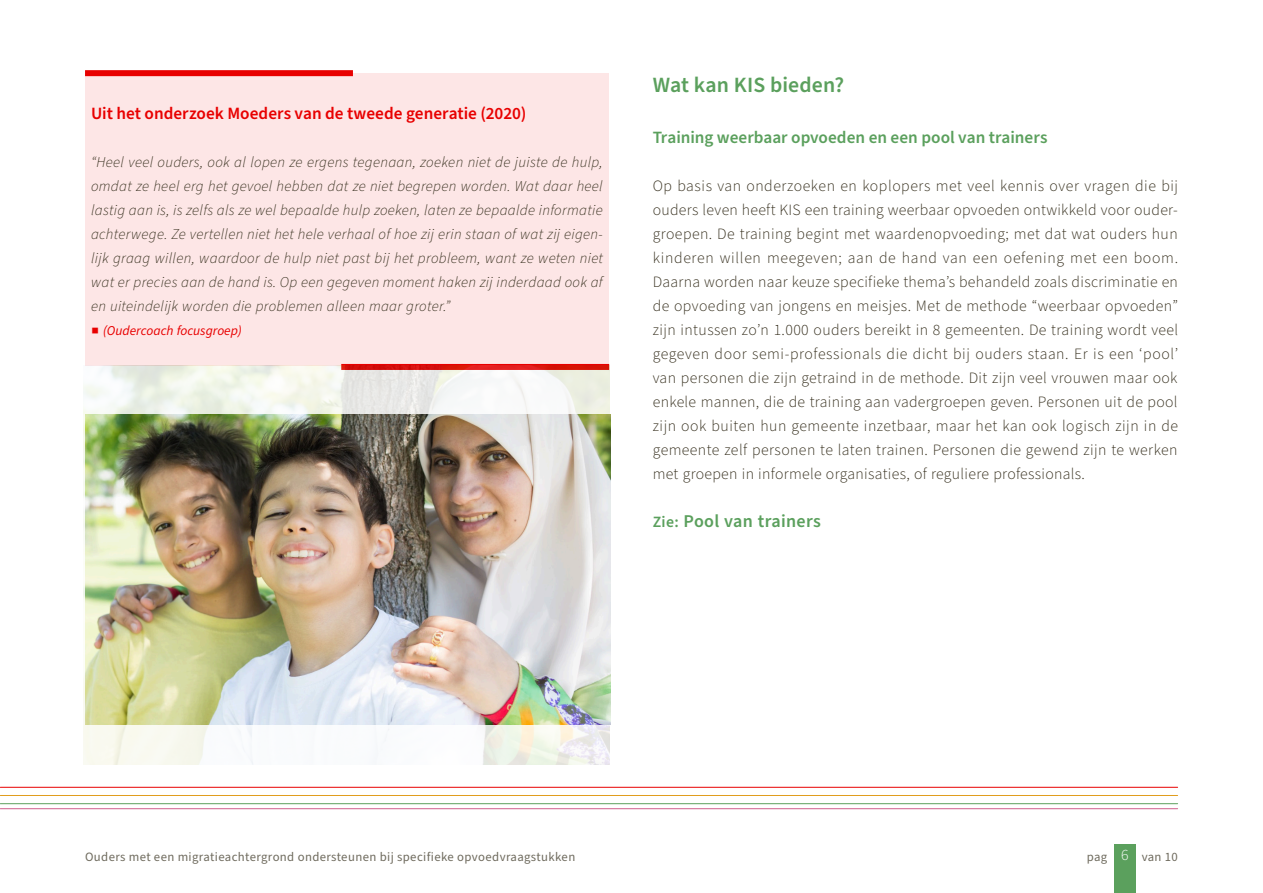
<style>
.page{position:relative;width:1263px;height:893px;background:#fff}
.page>*{position:absolute;margin:0;border:0;box-sizing:border-box;transform-origin:0 0}
._2e_verdeling{font:600 21.75px "Source Sans Pro";letter-spacing:.005em;color:#5ba05d}
.Brood{font:600 18px "Source Sans Pro";letter-spacing:.02em;color:#5ba05d}
._3e_verdeling{font:600 17.25px "Source Sans Pro";color:#e80000}
._3e_verdeling-2{font:600 17.25px "Source Sans Pro";color:#5ba05d}
.Brood-2{font:300 15.75px/24px "Source Sans Pro";letter-spacing:.02em;color:#322b19;text-align:justify}
.Brood_Italic{font:italic 300 15px/24px "Source Sans Pro";letter-spacing:.02em;color:#322b19;text-align:justify}
.t1{font:italic 13.5px "Source Sans Pro";color:#e80000}
.t2{font:12.75px "Source Sans Pro";letter-spacing:.03em;color:#6f6b5e}
.s1{font-size:15.75px}
.s2{font-weight:300;font-size:15.75px;color:#fff}
</style>
<div class="page">
<div style="left:85px;top:73px;width:524px;height:292px;background:#fde6e6"></div>
<div style="left:85px;top:70px;width:268px;height:6px;background:#e80000"></div>
<svg style="left:341px;top:364px;width:268px;height:2px"></svg>
<img style="left:84px;top:366px;width:525px;height:398px">
<img style="left:85px;top:414px;width:525px;height:311px">
<hr style="left:0;top:803px;width:1177px;height:1px;background:#5ba05d">
<hr style="left:0;top:795px;width:1177px;height:1px;background:#e19d1e">
<hr style="left:0;top:787px;width:1177px;height:1px;background:#e80000">
<hr style="left:0;top:808px;width:1177px;height:1px;background:#cf5e8c">
<div style="left:1114px;top:844px;width:21px;height:49px;background:#5ba05d"></div>
<p class="_3e_verdeling" style="left:91px;top:102px;width:437px">Uit het onderzoek Moeders van de tweede generatie (2020)</p>
<p class="Brood_Italic" style="left:91px;top:151px;width:513px">“Heel veel ouders, ook al lopen ze ergens tegenaan, zoeken niet de juiste de hulp, omdat ze heel erg het gevoel hebben dat ze niet begrepen worden. Wat daar heel lastig aan is, is zelfs als ze wel bepaalde hulp zoeken, laten ze bepaalde informatie achterwege. Ze vertellen niet het hele verhaal of hoe zij erin staan of wat zij eigen&shy;lijk graag willen, waardoor de hulp niet past bij het probleem, want ze weten niet wat er precies aan de hand is. Op een gegeven moment haken zij inderdaad ook af en uiteindelijk worden die problemen alleen maar groter.”</p>
<p class="t1" style="left:91px;top:322px;width:152px">■ (Oudercoach focusgroep)</p>
<p class="_2e_verdeling" style="left:653px;top:71px;width:193px">Wat kan KIS bieden?</p>
<p class="_3e_verdeling-2" style="left:653px;top:126px;width:396px">Training weerbaar opvoeden en een pool van trainers</p>
<p class="Brood-2" style="left:653px;top:175px;width:527px">Op basis van onderzoeken en koplopers met veel kennis over vragen die bij ouders leven heeft KIS een training weerbaar opvoeden ontwikkeld voor ouder&shy;groepen. De training begint met waardenopvoeding; met dat wat ouders hun kinderen willen meegeven; aan de hand van een oefening met een boom.<br>Daarna worden naar keuze specifieke thema’s behandeld zoals discriminatie en de opvoeding van jongens en meisjes. Met de methode “weerbaar opvoeden” zijn intussen zo’n 1.000 ouders bereikt in 8 gemeenten. De training wordt veel gegeven door semi-professionals die dicht bij ouders staan. Er is een ‘pool’ van personen die zijn getraind in de methode. Dit zijn veel vrouwen maar ook enkele mannen, die de training aan vadergroepen geven. Personen uit de pool zijn ook buiten hun gemeente inzetbaar, maar het kan ook logisch zijn in de gemeente zelf personen te laten trainen. Personen die gewend zijn te werken met groepen in informele organisaties, of reguliere professionals.</p>
<p class="Brood" style="left:653px;top:509px;width:170px"><span class="s1">Zie:</span> Pool van trainers</p>
<p class="t2" style="left:85px;top:848px;width:492px">Ouders met een migratieachtergrond ondersteunen bij specifieke opvoedvraagstukken</p>
<p class="t2" style="left:1087px;top:848px;width:93px">pag <span class="s2">6</span> van 10</p>
</div>
